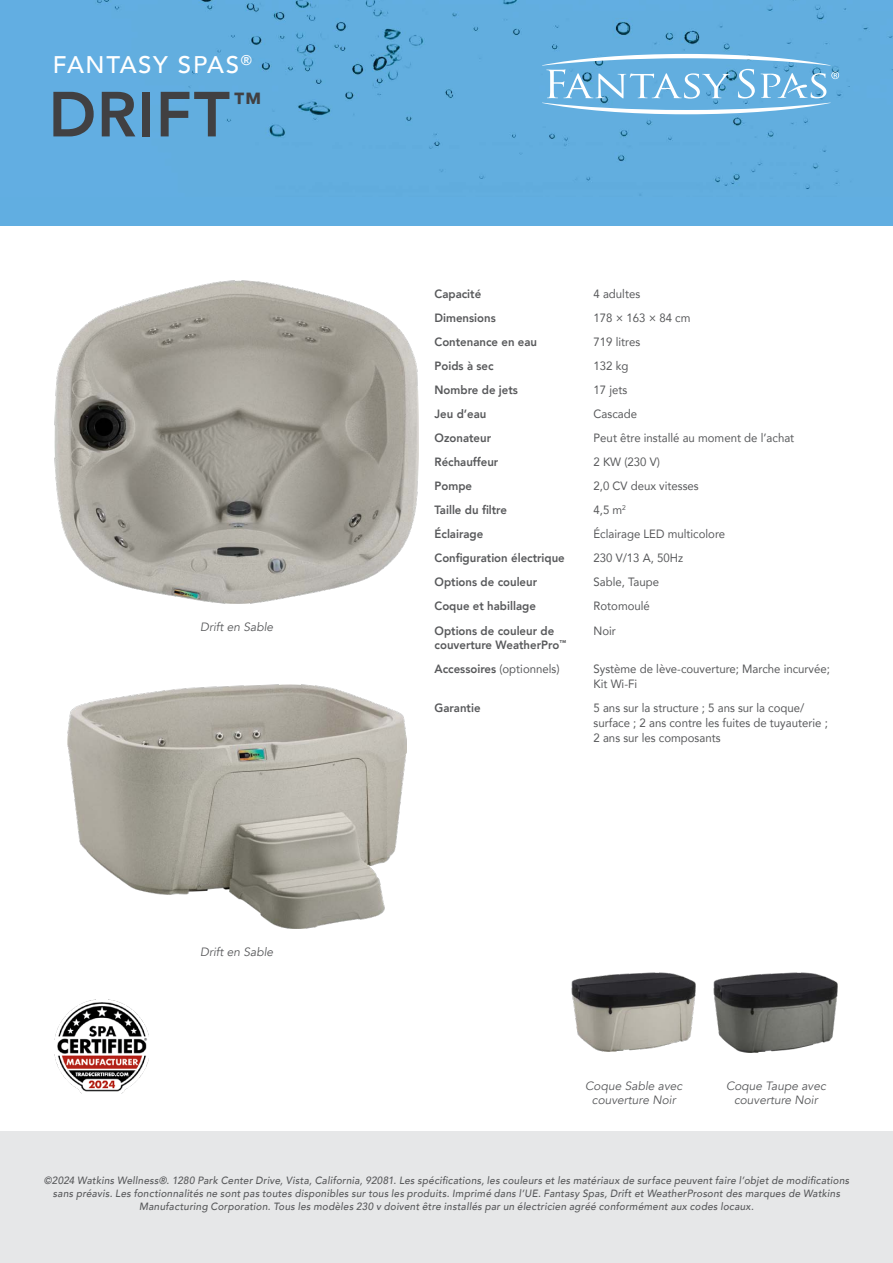
<style>
.page{position:relative;width:893px;height:1263px;background:#fff}
.page>*{position:absolute;margin:0;border:0;box-sizing:border-box;transform-origin:0 0}
.t1{font:800 63px "Avenir";letter-spacing:.015em;color:#414042}
.t2{font:800 27.6px "Avenir";color:#414042}
.t3{font:500 24px "Avenir";letter-spacing:.07em;color:#fff}
.t4{font:12px/15px "Avenir";color:#58595b;scale:.95 1}
.t5{font:800 12px/14.4px "Avenir";color:#58595b;scale:.95 1}
.t6{font:italic 12px/14.4px "Avenir";color:#58595b;text-align:center}
.t7{font:italic 500 10.5px/12.6px "Avenir";letter-spacing:.025em;color:#58595b;text-align:center;scale:.95 1}
.s1{font-weight:800}
</style>
<div class="page">
<div style="left:0;top:0;width:893px;height:226px;background:#61aee1"></div>
<img style="left:97px;top:0;width:796px;height:196px">
<div style="left:0;top:1131px;width:893px;height:132px;background:#e6e7e8"></div>
<img style="left:54px;top:999px;width:95px;height:94px">
<svg style="left:542px;top:54px;width:297px;height:60px"></svg>
<img style="left:54px;top:280px;width:365px;height:324px">
<img style="left:67px;top:685px;width:339px;height:243px">
<img style="left:713px;top:972px;width:125px;height:80px">
<img style="left:571px;top:972px;width:125px;height:80px">
<h3 class="t3" style="left:53px;top:44px;width:201px">FANTASY SPAS<sup>®</sup></h3>
<h1 class="t1" style="left:48px;top:65px;width:183px">DRIFT</h1>
<h2 class="t2" style="left:233px;top:81px;width:29px">™</h2>
<p class="t6" style="left:200px;top:620px;width:75px">Drift en Sable</p>
<p class="t6" style="left:200px;top:944px;width:75px">Drift en Sable</p>
<p class="t5" style="left:435px;top:287px;width:51px">Capacité</p>
<p class="t4" style="left:594px;top:286px;width:51px">4 adultes</p>
<p class="t5" style="left:435px;top:311px;width:66px">Dimensions</p>
<p class="t4" style="left:594px;top:310px;width:104px">178 × 163 × 84 cm</p>
<p class="t5" style="left:435px;top:335px;width:109px">Contenance en eau</p>
<p class="t4" style="left:594px;top:334px;width:51px">719 litres</p>
<p class="t5" style="left:435px;top:359px;width:64px">Poids à sec</p>
<p class="t4" style="left:594px;top:358px;width:38px">132 kg</p>
<p class="t5" style="left:435px;top:383px;width:89px">Nombre de jets</p>
<p class="t4" style="left:594px;top:382px;width:37px">17 jets</p>
<p class="t5" style="left:435px;top:407px;width:56px">Jeu d’eau</p>
<p class="t4" style="left:594px;top:406px;width:47px">Cascade</p>
<p class="t5" style="left:435px;top:431px;width:61px">Ozonateur</p>
<p class="t4" style="left:594px;top:430px;width:213px">Peut être installé au moment de l’achat</p>
<p class="t5" style="left:435px;top:455px;width:69px">Réchauffeur</p>
<p class="t4" style="left:594px;top:454px;width:71px">2 KW (230 V)</p>
<p class="t5" style="left:435px;top:479px;width:41px">Pompe</p>
<p class="t4" style="left:594px;top:478px;width:112px">2,0 CV deux vitesses</p>
<p class="t5" style="left:435px;top:503px;width:78px">Taille du filtre</p>
<p class="t4" style="left:594px;top:502px;width:36px">4,5 m<sup>2</sup></p>
<p class="t5" style="left:435px;top:527px;width:53px">Éclairage</p>
<p class="t4" style="left:594px;top:526px;width:140px">Éclairage LED multicolore</p>
<p class="t5" style="left:435px;top:551px;width:139px">Configuration électrique</p>
<p class="t4" style="left:594px;top:550px;width:96px">230 V/13 A, 50Hz</p>
<p class="t5" style="left:435px;top:575px;width:109px">Options de couleur</p>
<p class="t4" style="left:594px;top:574px;width:70px">Sable, Taupe</p>
<p class="t5" style="left:435px;top:599px;width:108px">Coque et habillage</p>
<p class="t4" style="left:594px;top:598px;width:61px">Rotomoulé</p>
<p class="t5" style="left:435px;top:623px;width:140px">Options de couleur de couverture WeatherPro<sup>™</sup></p>
<p class="t4" style="left:594px;top:622px;width:25px">Noir</p>
<p class="t4" style="left:435px;top:661px;width:133px"><span class="s1">Accessoires</span> (optionnels)</p>
<p class="t4" style="left:594px;top:661px;width:250px">Système de lève-couverture; Marche incurvée;<br>Kit Wi-Fi</p>
<p class="t5" style="left:435px;top:700px;width:50px">Garantie</p>
<p class="t4" style="left:594px;top:700px;width:248px">5 ans sur la structure ; 5 ans sur la coque/ surface ; 2 ans contre les fuites de tuyauterie ;<br>2 ans sur les composants</p>
<p class="t6" style="left:585px;top:1078px;width:99px">Coque Sable avec couverture Noir</p>
<p class="t6" style="left:726px;top:1078px;width:101px">Coque Taupe avec couverture Noir</p>
<p class="t7" style="left:44px;top:1175px;width:849px">©2024 Watkins Wellness®. 1280 Park Center Drive, Vista, California, 92081. Les spécifications, les couleurs et les matériaux de surface peuvent faire l’objet de modifications sans préavis. Les fonctionnalités ne sont pas toutes disponibles sur tous les produits. Imprimé dans l’UE. Fantasy Spas, Drift et WeatherProsont des marques de Watkins<br>Manufacturing Corporation. Tous les modèles 230 v doivent être installés par un électricien agréé conformément aux codes locaux.</p>
</div>
